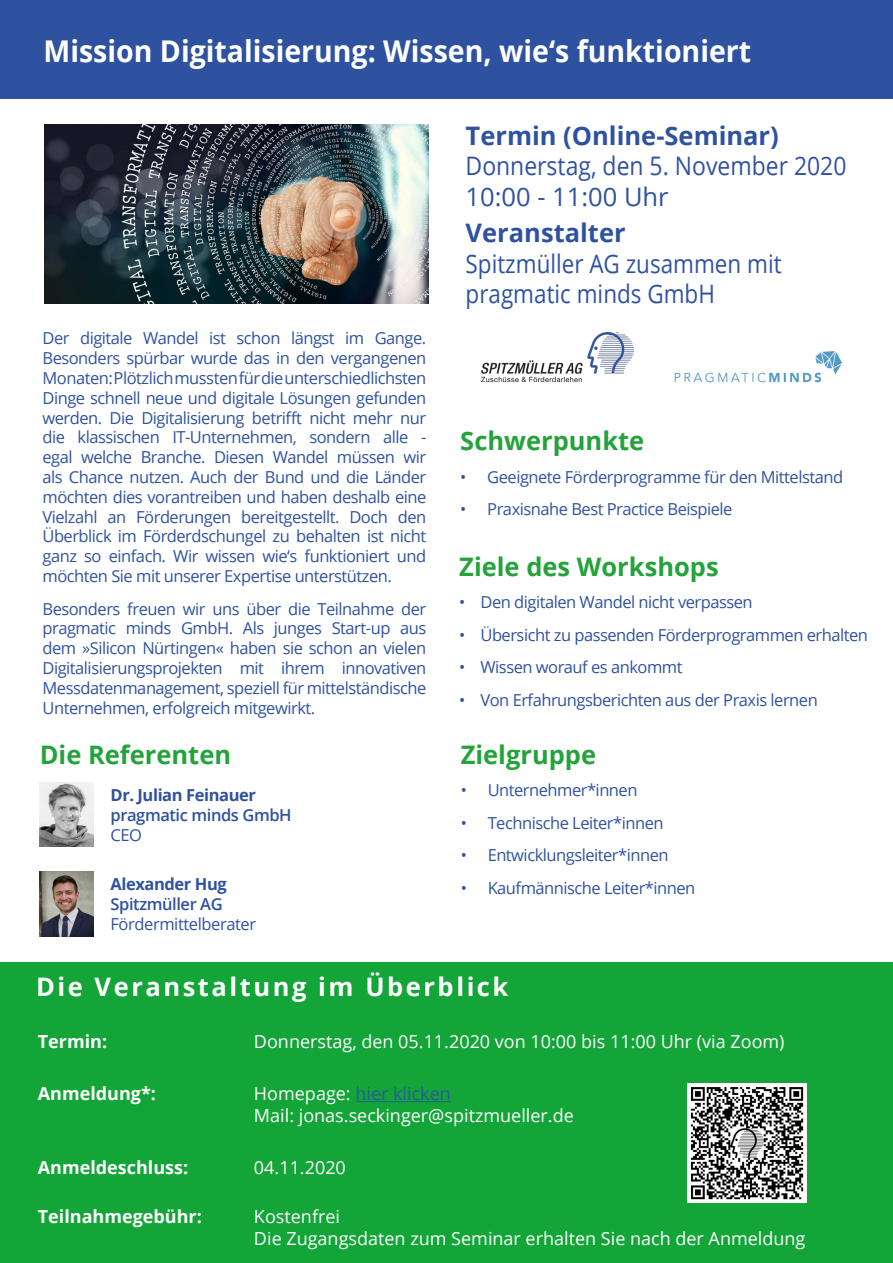
<style>
.page{position:relative;width:893px;height:1263px;background:#fff}
.page>*{position:absolute;margin:0;border:0;box-sizing:border-box;transform-origin:0 0}
.t1{font:700 30px "Open Sans";color:#fff;scale:.95 1}
.t2{font:700 25.5px "Open Sans";color:#23a33a}
.t3{font:25.5px/30.6px "Open Sans";color:#2f52a0;scale:.88 1}
.t4{font:25.5px/30.6px "Open Sans";color:#2f52a0;scale:.9 1}
.t5{font:700 25.5px "Open Sans";color:#2f52a0}
.t6{font:700 25.5px "Open Sans";letter-spacing:.1em;color:#fff}
.t7{font:18px/21.6px "Open Sans";color:#fff}
.t8{font:700 18px "Open Sans";color:#fff}
.t9{font:16.5px/19.8px "Open Sans";letter-spacing:-.03em;color:#2f52a0;text-align:justify}
.t10{font:600 16.5px "Open Sans";letter-spacing:-.025em;color:#2f52a0}
.t11{font:700 16.5px "Open Sans";letter-spacing:-.025em;color:#2f52a0}
.s1{color:#275b9b}
</style>
<div class="page">
<div style="left:0;top:0;width:893px;height:99px;background:#2f52a0"></div>
<img style="left:45px;top:124px;width:383px;height:180px">
<img style="left:40px;top:782px;width:54px;height:65px">
<img style="left:40px;top:872px;width:54px;height:64px">
<div style="left:0;top:962px;width:893px;height:301px;background:#13a538"></div>
<hr style="left:355px;top:1101px;width:96px;height:1px;background:#275b9b">
<img style="left:688px;top:1084px;width:119px;height:119px">
<img style="left:674px;top:350px;width:169px;height:33px">
<img style="left:482px;top:332px;width:151px;height:50px">
<h1 class="t1" style="left:44px;top:30px;width:746px">Mission Digitalisierung: Wissen, wie‘s funktioniert</h1>
<h2 class="t5" style="left:466px;top:117px;width:315px">Termin (Online-Seminar)</h2>
<h2 class="t4" style="left:466px;top:150px;width:425px">Donnerstag, den 5. November 2020<br>10:00 - 11:00 Uhr</h2>
<p class="t9" style="left:43px;top:328px;width:385px">Der digitale Wandel ist schon längst im Gange.<br>Besonders spürbar wurde das in den vergangenen Monaten: Plötzlich mussten für die unterschiedlichsten Dinge schnell neue und digitale Lösungen gefunden werden. Die Digitalisierung betrifft nicht mehr nur die klassischen IT-Unternehmen, sondern alle - egal welche Branche. Diesen Wandel müssen wir als Chance nutzen. Auch der Bund und die Länder möchten dies vorantreiben und haben deshalb eine Vielzahl an Förderungen bereitgestellt. Doch den Überblick im Förderdschungel zu behalten ist nicht ganz so einfach. Wir wissen wie‘s funktioniert und möchten Sie mit unserer Expertise unterstützen.</p>
<p class="t9" style="left:43px;top:598px;width:385px">Besonders freuen wir uns über die Teilnahme der pragmatic minds GmbH. Als junges Start-up aus dem »Silicon Nürtingen« haben sie schon an vielen Digitalisierungsprojekten mit ihrem innovativen Messdatenmanagement, speziell für mittelständische Unternehmen, erfolgreich mitgewirkt.</p>
<h2 class="t2" style="left:40px;top:736px;width:193px">Die Referenten</h2>
<p class="t11" style="left:111px;top:783px;width:147px">Dr. Julian Feinauer</p>
<p class="t10" style="left:111px;top:803px;width:183px">pragmatic minds GmbH</p>
<p class="t9" style="left:111px;top:824px;width:33px">CEO</p>
<p class="t11" style="left:111px;top:873px;width:118px">Alexander Hug</p>
<p class="t10" style="left:111px;top:893px;width:114px">Spitzmüller AG</p>
<p class="t9" style="left:111px;top:914px;width:147px">Fördermittelberater</p>
<h2 class="t5" style="left:466px;top:215px;width:162px">Veranstalter</h2>
<h2 class="t3" style="left:466px;top:247px;width:361px">Spitzmüller AG zusammen mit pragmatic minds GmbH</h2>
<h2 class="t2" style="left:460px;top:423px;width:185px">Schwerpunkte</h2>
<p class="t9" style="left:460px;top:466px;width:384px">• Geeignete Förderprogramme für den Mittelstand</p>
<p class="t9" style="left:460px;top:499px;width:274px">• Praxisnahe Best Practice Beispiele</p>
<h2 class="t2" style="left:459px;top:548px;width:261px">Ziele des Workshops</h2>
<p class="t9" style="left:459px;top:592px;width:295px">• Den digitalen Wandel nicht verpassen</p>
<p class="t9" style="left:459px;top:624px;width:410px">• Übersicht zu passenden Förderprogrammen erhalten</p>
<p class="t9" style="left:459px;top:657px;width:225px">• Wissen worauf es ankommt</p>
<p class="t9" style="left:459px;top:689px;width:360px">• Von Erfahrungsberichten aus der Praxis lernen</p>
<h2 class="t2" style="left:461px;top:736px;width:137px">Zielgruppe</h2>
<p class="t9" style="left:461px;top:780px;width:178px">• Unternehmer*innen</p>
<p class="t9" style="left:461px;top:812px;width:204px">• Technische Leiter*innen</p>
<p class="t9" style="left:461px;top:845px;width:209px">• Entwicklungsleiter*innen</p>
<p class="t9" style="left:461px;top:878px;width:236px">• Kaufmännische Leiter*innen</p>
<h2 class="t6" style="left:36px;top:969px;width:474px">Die Veranstaltung im Überblick</h2>
<p class="t8" style="left:38px;top:1029px;width:71px">Termin:</p>
<p class="t7" style="left:254px;top:1030px;width:532px">Donnerstag, den 05.11.2020 von 10:00 bis 11:00 Uhr (via Zoom)</p>
<p class="t8" style="left:38px;top:1081px;width:120px">Anmeldung*:</p>
<p class="t7" style="left:254px;top:1082px;width:321px">Homepage: <span class="s1">hier klicken<br></span>Mail: jonas.seckinger@spitzmueller.de</p>
<p class="t8" style="left:38px;top:1154px;width:152px">Anmeldeschluss:</p>
<p class="t7" style="left:254px;top:1156px;width:93px">04.11.2020</p>
<p class="t8" style="left:38px;top:1204px;width:166px">Teilnahmegebühr:</p>
<p class="t7" style="left:254px;top:1205px;width:553px">Kostenfrei<br>Die Zugangsdaten zum Seminar erhalten Sie nach der Anmeldung</p>
</div>
